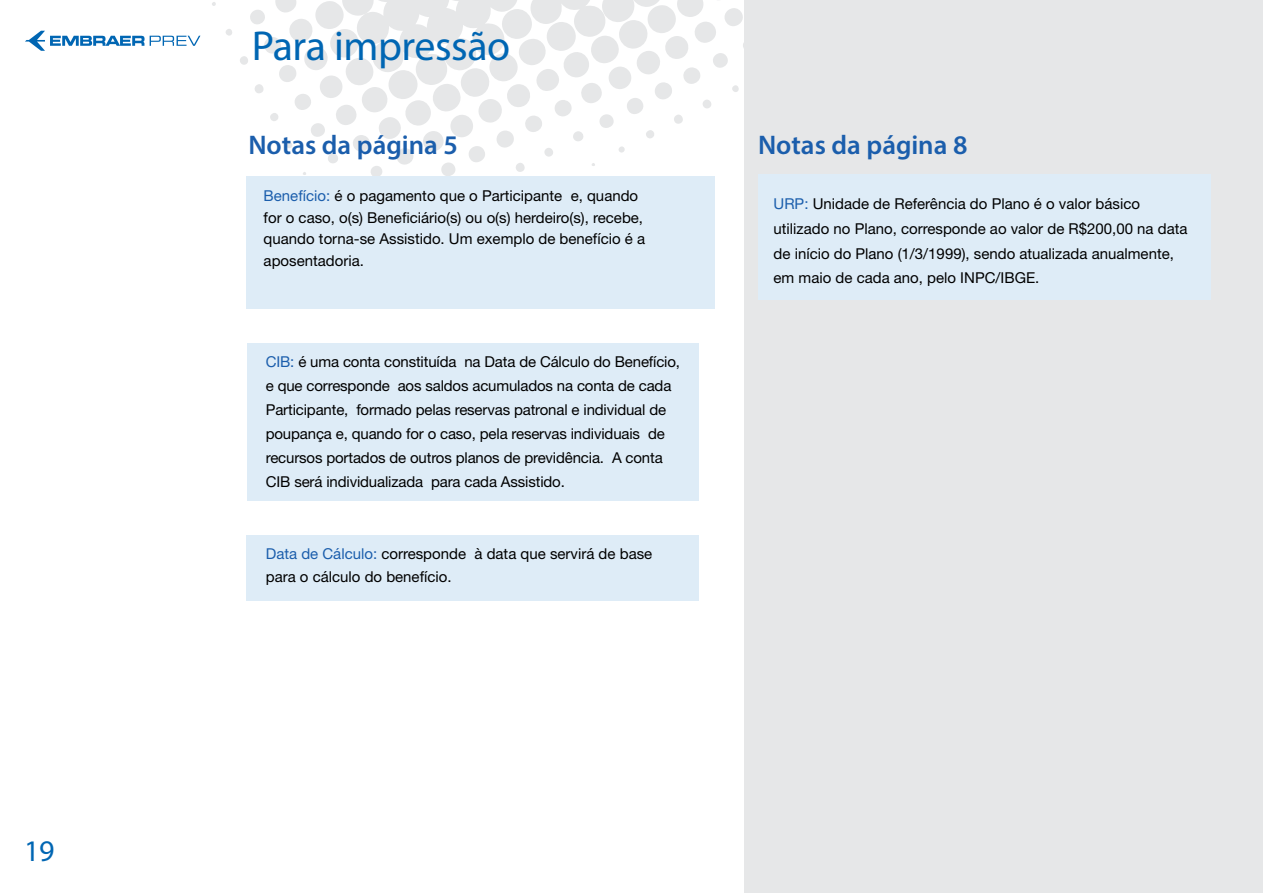
<style>
.page{position:relative;width:1263px;height:893px;background:#fff}
.page>*{position:absolute;margin:0;border:0;box-sizing:border-box;transform-origin:0 0}
.t1{font:42px "Myriad Pro";letter-spacing:-.01em;color:#0066b3}
.t2{font:30px "Myriad Pro";color:#0066b3}
.t3{font:600 27px "Myriad Pro";color:#1b5eac}
.t4{font:15px/23.9px "Helvetica Neue LT Std";color:#000}
.s1{color:#1b5eac}
</style>
<div class="page">
<svg style="left:200px;top:0;width:544px;height:229px"></svg>
<div style="left:744px;top:0;width:519px;height:893px;background:#e6e7e8"></div>
<div style="left:247px;top:176px;width:468px;height:133px;background:#deecf7"></div>
<div style="left:248px;top:343px;width:451px;height:158px;background:#deecf7"></div>
<div style="left:247px;top:535px;width:452px;height:66px;background:#deecf7"></div>
<div style="left:758px;top:174px;width:452px;height:125px;background:#deecf7"></div>
<svg style="left:25px;top:31px;width:175px;height:20px"></svg>
<h2 class="t2" style="left:24px;top:833px;width:32px">19</h2>
<h1 class="t1" style="left:252px;top:20px;width:260px">Para impressão</h1>
<h3 class="t3" style="left:248px;top:128px;width:211px">Notas da página 5</h3>
<h3 class="t3" style="left:758px;top:127px;width:211px">Notas da página 8</h3>
<p class="t4" style="left:264px;top:185px;width:383px;line-height:21.8px"><span class="s1">Benefício:</span> é o pagamento que o Participante e, quando for o caso, o(s) Beneficiário(s) ou o(s) herdeiro(s), recebe, quando torna-se Assistido. Um exemplo de benefício é a aposentadoria.</p>
<p class="t4" style="left:773px;top:191px;width:415px;line-height:24.6px"><span class="s1">URP:</span> Unidade de Referência do Plano é o valor básico utilizado no Plano, corresponde ao valor de R$200,00 na data de início do Plano (1/3/1999), sendo atualizada anualmente, em maio de cada ano, pelo INPC/IBGE.</p>
<p class="t4" style="left:266px;top:350px;width:416px"><span class="s1">CIB:</span> é uma conta constituída na Data de Cálculo do Benefício, e que corresponde aos saldos acumulados na conta de cada Participante, formado pelas reservas patronal e individual de poupança e, quando for o caso, pela reservas individuais de recursos portados de outros planos de previdência. A conta CIB será individualizada para cada Assistido.</p>
<p class="t4" style="left:266px;top:542px;width:388px;line-height:22.4px"><span class="s1">Data de Cálculo:</span> corresponde à data que servirá de base para o cálculo do benefício.</p>
</div>
